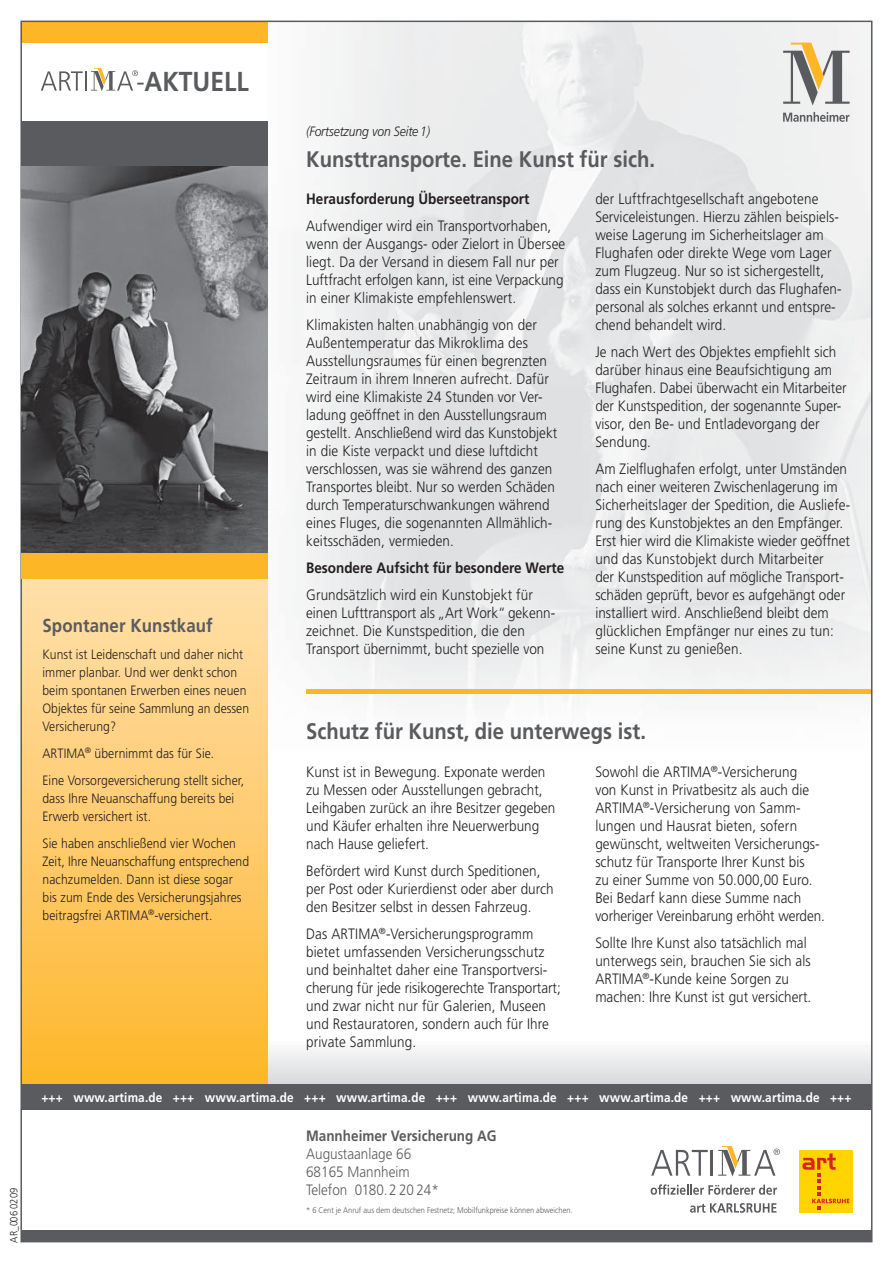
<style>
.page{position:relative;width:893px;height:1263px;background:#fff}
.page>*{position:absolute;margin:0;border:0;box-sizing:border-box;transform-origin:0 0}
.t1{font:700 27.45px "Frutiger";color:#5a5b5e;scale:.9 1}
.t2{font:700 22.5px "Frutiger";color:#5a5b5e;scale:.9 1}
.t3{font:700 18.75px "Frutiger";letter-spacing:.005em;color:#5a5b5e;scale:.9 1}
.t4{font:300 15px/18px "Frutiger";letter-spacing:.005em;color:#231f20;scale:.9 1}
.t5{font:700 15px "Frutiger";color:#231f20;scale:.9 1}
.t6{font:300 15px/18px "Frutiger";color:#5a5b5e;scale:.9 1}
.t7{font:700 15px "Frutiger";color:#5a5b5e;scale:.9 1}
.t8{font:300 13.5px/18px "Frutiger";letter-spacing:.005em;color:#231f20;scale:.9 1}
.t9{font:italic 300 13.5px "Frutiger";letter-spacing:-.01em;color:#231f20;scale:.9 1}
.t10{font:700 13.05px "Frutiger";letter-spacing:.015em;color:#fff;scale:.9 1}
.t11{font:300 10.5px "Frutiger";color:#231f20;scale:.9 1}
.t12{font:300 8.25px "Frutiger";color:#5a5b5e;scale:.9 1}
.s1{font-weight:300}
</style>
<div class="page">
<img style="left:297px;top:24px;width:572px;height:679px">
<svg style="left:268px;top:1049px;width:601px;height:35px"></svg>
<svg style="left:23px;top:578px;width:245px;height:506px;background:#fecb6c"></svg>
<div style="left:21px;top:21px;width:247px;height:22px;background:#fdb726"></div>
<div style="left:21px;top:1230px;width:851px;height:12px;background:#5a5b5e"></div>
<div style="left:21px;top:1084px;width:851px;height:26px;background:#5a5b5e"></div>
<svg style="left:783px;top:43px;width:66px;height:63px"></svg>
<svg style="left:783px;top:112px;width:66px;height:10px"></svg>
<hr style="left:306px;top:689px;width:566px;height:4px;background:#fdb726">
<svg style="left:41px;top:71px;width:42px;height:20px"></svg>
<hr style="left:85px;top:71px;width:2px;height:20px;background:#5a5b5e">
<svg style="left:91px;top:68px;width:47px;height:23px"></svg>
<div style="left:21px;top:553px;width:247px;height:25px;background:#fdb726"></div>
<img style="left:21px;top:166px;width:247px;height:387px">
<div style="left:21px;top:121px;width:247px;height:45px;background:#5a5b5e"></div>
<div style="left:799px;top:1150px;width:53px;height:63px;background:#ffd400"></div>
<svg style="left:802px;top:1153px;width:47px;height:56px"></svg>
<svg style="left:651px;top:1150px;width:57px;height:26px"></svg>
<hr style="left:711px;top:1150px;width:2px;height:26px;background:#5a5b5e">
<svg style="left:718px;top:1146px;width:62px;height:31px"></svg>
<svg style="left:651px;top:1184px;width:126px;height:11px"></svg>
<svg style="left:690px;top:1203px;width:86px;height:10px"></svg>
<p class="t11" style="left:10px;top:1243px;width:62px;rotate:-90deg">AR_006 0209</p>
<h1 class="t1" style="left:136px;top:70px;width:126px"><span class="s1">-</span>AKTUELL</h1>
<p class="t3" style="left:42px;top:618px;width:191px">Spontaner Kunstkauf</p>
<p class="t8" style="left:42px;top:646px;width:231px">Kunst ist Leidenschaft und daher nicht immer planbar. Und wer denkt schon beim spontanen Erwerben eines neuen<br>Objektes für seine Sammlung an dessen<br>Versicherung?</p>
<p class="t8" style="left:42px;top:741px;width:226px;line-height:27px">ARTIMA<sup>®</sup> übernimmt das für Sie.<br>Eine Vorsorgeversicherung stellt sicher,</p>
<p class="t8" style="left:42px;top:790px;width:215px">dass Ihre Neuanschaffung bereits bei<br>Erwerb versichert ist.</p>
<p class="t8" style="left:42px;top:835px;width:231px">Sie haben anschließend vier Wochen Zeit, Ihre Neuanschaffung entsprechend nachzumelden. Dann ist diese sogar bis zum Ende des Versicherungsjahres beitragsfrei ARTIMA<sup>®</sup>-versichert.</p>
<p class="t9" style="left:306px;top:126px;width:139px">(Fortsetzung von Seite 1)</p>
<h2 class="t2" style="left:306px;top:150px;width:389px">Kunsttransporte. Eine Kunst für sich.</h2>
<p class="t5" style="left:306px;top:193px;width:250px">Herausforderung Überseetransport</p>
<p class="t4" style="left:306px;top:218px;width:289px">Aufwendiger wird ein Transportvorhaben, wenn der Ausgangs- oder Zielort in Übersee liegt. Da der Versand in diesem Fall nur per Luftfracht erfolgen kann, ist eine Verpackung in einer Klimakiste empfehlenswert.</p>
<p class="t4" style="left:306px;top:317px;width:280px">Klimakisten halten unabhängig von der Außentemperatur das Mikroklima des Ausstellungsraumes für einen begrenzten Zeitraum in ihrem Inneren aufrecht. Dafür wird eine Klimakiste 24 Stunden vor Ver&shy;ladung geöffnet in den Ausstellungsraum gestellt. Anschließend wird das Kunstobjekt in die Kiste verpackt und diese luftdicht verschlossen, was sie während des ganzen Transportes bleibt. Nur so werden Schäden durch Temperaturschwankungen während eines Fluges, die sogenannten Allmählich&shy;keitsschäden, vermieden.</p>
<p class="t5" style="left:306px;top:562px;width:288px">Besondere Aufsicht für besondere Werte</p>
<p class="t4" style="left:306px;top:587px;width:278px">Grundsätzlich wird ein Kunstobjekt für einen Lufttransport als „Art Work“ gekenn&shy;zeichnet. Die Kunstspedition, die den Transport übernimmt, bucht spezielle von</p>
<p class="t4" style="left:595px;top:191px;width:275px">der Luftfrachtgesellschaft angebotene Serviceleistungen. Hierzu zählen beispiels&shy;weise Lagerung im Sicherheitslager am Flughafen oder direkte Wege vom Lager zum Flugzeug. Nur so ist sichergestellt, dass ein Kunstobjekt durch das Flughafen&shy;personal als solches erkannt und entspre&shy;chend behandelt wird.</p>
<p class="t4" style="left:595px;top:344px;width:281px">Je nach Wert des Objektes empfiehlt sich darüber hinaus eine Beaufsichtigung am Flughafen. Dabei überwacht ein Mitarbeiter der Kunstspedition, der sogenannte Super&shy;visor, den Be- und Entladevorgang der Sendung.</p>
<p class="t4" style="left:595px;top:461px;width:285px">Am Zielflughafen erfolgt, unter Umständen nach einer weiteren Zwischenlagerung im Sicherheitslager der Spedition, die Ausliefe&shy;rung des Kunstobjektes an den Empfänger.<br>Erst hier wird die Klimakiste wieder geöffnet und das Kunstobjekt durch Mitarbeiter<br>der Kunstspedition auf mögliche Transport&shy;schäden geprüft, bevor es aufgehängt oder installiert wird. Anschließend bleibt dem glücklichen Empfänger nur eines zu tun: seine Kunst zu genießen.</p>
<h2 class="t2" style="left:306px;top:722px;width:379px">Schutz für Kunst, die unterwegs ist.</h2>
<p class="t4" style="left:306px;top:764px;width:278px">Kunst ist in Bewegung. Exponate werden zu Messen oder Ausstellungen gebracht, Leihgaben zurück an ihre Besitzer gegeben und Käufer erhalten ihre Neuerwerbung nach Hause geliefert.</p>
<p class="t4" style="left:306px;top:863px;width:277px">Befördert wird Kunst durch Speditionen, per Post oder Kurierdienst oder aber durch den Besitzer selbst in dessen Fahrzeug.</p>
<p class="t4" style="left:306px;top:926px;width:284px">Das ARTIMA<sup>®</sup>-Versicherungsprogramm bietet umfassenden Versicherungsschutz und beinhaltet daher eine Transportversi&shy;cherung für jede risikogerechte Transportart; und zwar nicht nur für Galerien, Museen und Restauratoren, sondern auch für Ihre private Sammlung.</p>
<p class="t4" style="left:595px;top:764px;width:257px">Sowohl die ARTIMA<sup>®</sup>-Versicherung<br>von Kunst in Privatbesitz als auch die ARTIMA<sup>®</sup>-Versicherung von Samm&shy;lungen und Hausrat bieten, sofern gewünscht, weltweiten Versicherungs&shy;schutz für Transporte Ihrer Kunst bis<br>zu einer Summe von 50.000,00 Euro.<br>Bei Bedarf kann diese Summe nach vorheriger Vereinbarung erhöht werden.</p>
<p class="t4" style="left:595px;top:935px;width:242px">Sollte Ihre Kunst also tatsächlich mal unterwegs sein, brauchen Sie sich als ARTIMA<sup>®</sup>-Kunde keine Sorgen zu machen: Ihre Kunst ist gut versichert.</p>
<p class="t10" style="left:41px;top:1093px;width:902px">+++ www.artima.de +++ www.artima.de +++ www.artima.de +++ www.artima.de +++ www.artima.de +++ www.artima.de +++</p>
<p class="t7" style="left:306px;top:1130px;width:213px">Mannheimer Versicherung AG</p>
<p class="t6" style="left:306px;top:1146px;width:149px">Augustaanlage 66<br>68165 Mannheim<br>Telefon 01 80. 2 20 24*</p>
<p class="t12" style="left:306px;top:1207px;width:298px">* 6 Cent je Anruf aus dem deutschen Festnetz; Mobilfunkpreise können abweichen.</p>
</div>
